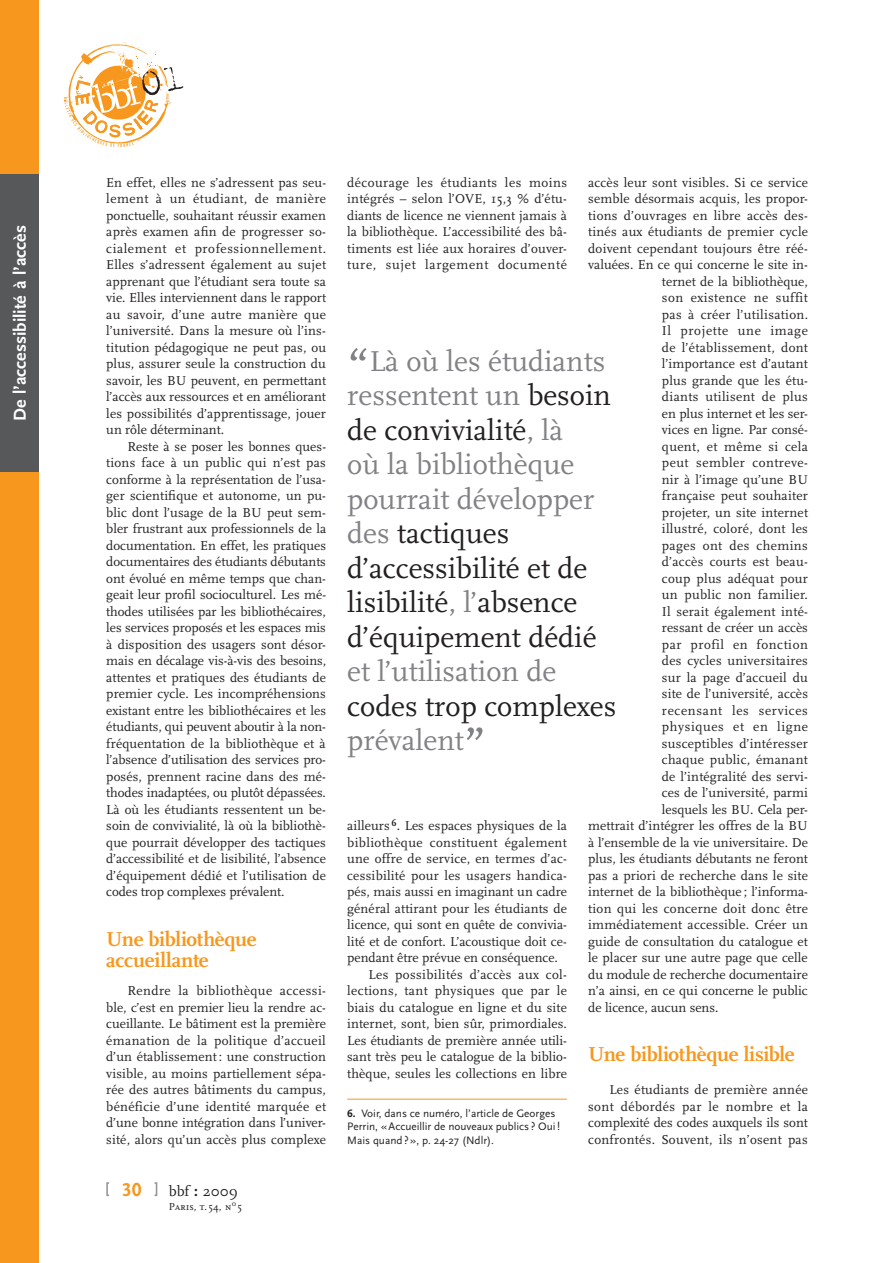
<style>
.page{position:relative;width:893px;height:1263px;background:#fff}
.page>*{position:absolute;margin:0;border:0;box-sizing:border-box;transform-origin:0 0}
.t1{font:30px/34.5px "Scala";color:#231f20}
.t2{font:30px "Scala";color:#808285}
.t3{font:700 21px/21px "Scala";letter-spacing:-.015em;color:#f7971d}
.t4{font:700 19.5px "Scala Sans LF";color:#f7971d}
.t5{font:700 18px "Scala Sans LF";color:#fff}
.t6{font:15px "Scala";color:#231f20}
.t7{font:13.5px/16.5px "Scala";letter-spacing:.01em;color:#231f20;text-align:justify}
.t8{font:13.5px "Scala";letter-spacing:.03em;color:#231f20}
.t9{font:13.5px "Scala";letter-spacing:.045em;color:#231f20}
.t10{font:13.5px "Scala";letter-spacing:.035em;color:#231f20}
.t11{font:13.5px "Scala";letter-spacing:.05em;color:#231f20}
.t12{font:11.25px/13.5px "Scala Sans";color:#231f20}
.t13{font:10.5px "Scala Caps";color:#231f20}
.s1{font-family:"Scala Sans";font-weight:700}
.s2{font-size:54px;color:#808285}
.s3{color:#808285}
.s4{font-family:"Scala Sans LF";font-weight:700}
</style>
<div class="page">
<svg style="left:106px;top:1182px;width:3px;height:14px"></svg>
<svg style="left:155px;top:1182px;width:2px;height:14px"></svg>
<div style="left:0;top:0;width:38px;height:1263px;background:#f7971d"></div>
<svg style="left:64px;top:43px;width:119px;height:104px"></svg>
<div style="left:0;top:174px;width:38px;height:298px;background:#57585a"></div>
<hr style="left:347px;top:1099px;width:220px;height:1px;background:#f7971d">
<h3 class="t5" style="left:10px;top:421px;width:198px;rotate:-90deg">De l’accessibilité à l’accès</h3>
<p class="t7" style="left:106px;top:174px;width:221px">En effet, elles ne s’adressent pas seu&shy;lement à un étudiant, de manière ponctuelle, souhaitant réussir examen après examen afin de progresser so&shy;cialement et professionnellement.<br>Elles s’adressent également au sujet apprenant que l’étudiant sera toute sa vie. Elles interviennent dans le rapport au savoir, d’une autre manière que l’université. Dans la mesure où l’ins&shy;titution pédagogique ne peut pas, ou plus, assurer seule la construction du savoir, les BU peuvent, en permettant l’accès aux ressources et en améliorant les possibilités d’apprentissage, jouer un rôle déterminant.</p>
<p class="t7" style="left:106px;top:438px;width:221px;text-indent:21px">Reste à se poser les bonnes ques&shy;tions face à un public qui n’est pas conforme à la représentation de l’usa&shy;ger scientifique et autonome, un pu&shy;blic dont l’usage de la BU peut sem&shy;bler frustrant aux professionnels de la documentation. En effet, les pratiques documentaires des étudiants débutants ont évolué en même temps que chan&shy;geait leur profil socioculturel. Les mé&shy;thodes utilisées par les bibliothécaires, les services proposés et les espaces mis à disposition des usagers sont désor&shy;mais en décalage vis-à-vis des besoins, attentes et pratiques des étudiants de premier cycle. Les incompréhensions existant entre les bibliothécaires et les étudiants, qui peuvent aboutir à la non&shy;fréquentation de la bibliothèque et à l’absence d’utilisation des services pro&shy;posés, prennent racine dans des mé&shy;thodes inadaptées, ou plutôt dépassées.<br>Là où les étudiants ressentent un be&shy;soin de convivialité, là où la bibliothè&shy;que pourrait développer des tactiques d’accessibilité et de lisibilité, l’absence d’équipement dédié et l’utilisation de codes trop complexes prévalent.</p>
<h2 class="t3" style="left:106px;top:928px;width:152px">Une bibliothèque accueillante</h2>
<p class="t7" style="left:106px;top:983px;width:221px;text-indent:21px">Rendre la bibliothèque accessi&shy;ble, c’est en premier lieu la rendre ac&shy;cueillante. Le bâtiment est la première émanation de la politique d’accueil d’un établissement: une construction visible, au moins partiellement sépa&shy;rée des autres bâtiments du campus, bénéficie d’une identité marquée et d’une bonne intégration dans l’univer&shy;sité, alors qu’un accès plus complexe</p>
<h3 class="t4" style="left:122px;top:1179px;width:21px">30</h3>
<p class="t6" style="left:169px;top:1183px;width:71px">bbf <span class="s1">:</span> 2009</p>
<p class="t13" style="left:169px;top:1200px;width:75px">Paris, t. 54, n<sup>o</sup> 5</p>
<p class="t7" style="left:347px;top:174px;width:221px">décourage les étudiants les moins intégrés – selon l’OVE, 15,3 % d’étu&shy;diants de licence ne viennent jamais à la bibliothèque. L’accessibilité des bâ&shy;timents est liée aux horaires d’ouver&shy;ture, sujet largement documenté</p>
<p class="t7" style="left:588px;top:174px;width:221px">accès leur sont visibles. Si ce service</p>
<p class="t7" style="left:588px;top:191px;width:221px">semble désormais acquis, les propor-</p>
<p class="t7" style="left:588px;top:207px;width:221px">tions d’ouvrages en libre accès des-</p>
<p class="t7" style="left:588px;top:224px;width:221px">tinés aux étudiants de premier cycle</p>
<p class="t7" style="left:588px;top:240px;width:221px">doivent cependant toujours être réé-</p>
<p class="t7" style="left:588px;top:257px;width:221px">valuées. En ce qui concerne le site in-</p>
<p class="t7" style="left:662px;top:273px;width:147px">ternet de la bibliothèque,</p>
<p class="t10" style="left:662px;top:290px;width:147px">son existence ne suffit</p>
<p class="t7" style="left:662px;top:306px;width:148px">pas à créer l’utilisation.</p>
<p class="t9" style="left:662px;top:323px;width:147px">Il projette une image</p>
<p class="t7" style="left:662px;top:339px;width:148px">de l’établissement, dont</p>
<p class="t7" style="left:662px;top:356px;width:148px">l’importance est d’autant</p>
<p class="t7" style="left:662px;top:372px;width:147px">plus grande que les étu-</p>
<p class="t7" style="left:662px;top:389px;width:147px">diants utilisent de plus</p>
<p class="t7" style="left:662px;top:405px;width:147px">en plus internet et les ser-</p>
<p class="t7" style="left:662px;top:422px;width:147px">vices en ligne. Par consé-</p>
<p class="t7" style="left:662px;top:438px;width:148px">quent, et même si cela</p>
<p class="t10" style="left:662px;top:455px;width:148px">peut sembler contreve-</p>
<p class="t7" style="left:662px;top:471px;width:147px">nir à l’image qu’une BU</p>
<p class="t7" style="left:662px;top:488px;width:148px">française peut souhaiter</p>
<p class="t7" style="left:662px;top:504px;width:148px">projeter, un site internet</p>
<p class="t7" style="left:662px;top:521px;width:147px">illustré, coloré, dont les</p>
<p class="t8" style="left:662px;top:538px;width:147px">pages ont des chemins</p>
<p class="t7" style="left:662px;top:554px;width:147px">d’accès courts est beau-</p>
<p class="t7" style="left:662px;top:570px;width:147px">coup plus adéquat pour</p>
<p class="t7" style="left:662px;top:587px;width:147px">un public non familier.</p>
<p class="t7" style="left:662px;top:603px;width:147px">Il serait également inté-</p>
<p class="t7" style="left:662px;top:620px;width:147px">ressant de créer un accès</p>
<p class="t9" style="left:662px;top:637px;width:147px">par profil en fonction</p>
<p class="t7" style="left:662px;top:653px;width:148px">des cycles universitaires</p>
<p class="t7" style="left:662px;top:669px;width:147px">sur la page d’accueil du</p>
<p class="t7" style="left:662px;top:686px;width:148px">site de l’université, accès</p>
<p class="t11" style="left:662px;top:703px;width:147px">recensant les services</p>
<p class="t9" style="left:662px;top:719px;width:148px">physiques et en ligne</p>
<p class="t7" style="left:662px;top:735px;width:148px">susceptibles d’intéresser</p>
<p class="t7" style="left:662px;top:752px;width:147px">chaque public, émanant</p>
<p class="t7" style="left:662px;top:768px;width:148px">de l’intégralité des servi-</p>
<p class="t7" style="left:662px;top:785px;width:147px">ces de l’université, parmi</p>
<p class="t7" style="left:662px;top:801px;width:147px">lesquels les BU. Cela per-</p>
<p class="t7" style="left:588px;top:818px;width:221px">mettrait d’intégrer les offres de la BU</p>
<p class="t7" style="left:588px;top:834px;width:221px">à l’ensemble de la vie universitaire. De</p>
<p class="t7" style="left:588px;top:851px;width:221px">plus, les étudiants débutants ne feront</p>
<p class="t7" style="left:588px;top:867px;width:221px">pas a priori de recherche dans le site</p>
<p class="t7" style="left:588px;top:884px;width:221px">internet de la bibliothèque ; l’informa-</p>
<p class="t7" style="left:588px;top:900px;width:221px">tion qui les concerne doit donc être</p>
<p class="t7" style="left:588px;top:917px;width:221px">immédiatement accessible. Créer un</p>
<p class="t7" style="left:588px;top:933px;width:221px">guide de consultation du catalogue et</p>
<p class="t7" style="left:588px;top:950px;width:221px">le placer sur une autre page que celle</p>
<p class="t7" style="left:588px;top:966px;width:221px">du module de recherche documentaire</p>
<p class="t7" style="left:588px;top:983px;width:221px">n’a ainsi, en ce qui concerne le public</p>
<p class="t7" style="left:588px;top:999px;width:132px">de licence, aucun sens.</p>
<h2 class="t3" style="left:588px;top:1044px;width:208px">Une bibliothèque lisible</h2>
<p class="t7" style="left:588px;top:1082px;width:221px;text-indent:21px">Les étudiants de première année sont débordés par le nombre et la complexité des codes auxquels ils sont confrontés. Souvent, ils n’osent pas</p>
<h1 class="t1" style="left:347px;top:344px;width:265px"><span class="s2">“</span><span class="s3">Là où les étudiants ressentent un</span> besoin de convivialité<span class="s3">, là<br>où la bibliothèque pourrait développer des</span> tactiques d’accessibilité et de lisibilité<span class="s3">, l’</span>absence d’équipement dédié</h1>
<h1 class="t2" style="left:347px;top:655px;width:210px">et l’utilisation de</h1>
<h1 class="t1" style="left:347px;top:689px;width:271px">codes trop complexes <span class="s3">prévalent</span><span class="s2">”</span></h1>
<p class="t7" style="left:347px;top:818px;width:221px">ailleurs <sup>6</sup>. Les espaces physiques de la</p>
<p class="t8" style="left:347px;top:835px;width:221px">bibliothèque constituent également</p>
<p class="t7" style="left:347px;top:851px;width:221px">une offre de service, en termes d’ac-</p>
<p class="t7" style="left:347px;top:867px;width:221px">cessibilité pour les usagers handica-</p>
<p class="t7" style="left:347px;top:884px;width:221px">pés, mais aussi en imaginant un cadre</p>
<p class="t7" style="left:347px;top:900px;width:221px">général attirant pour les étudiants de</p>
<p class="t7" style="left:347px;top:917px;width:221px">licence, qui sont en quête de convivia-</p>
<p class="t7" style="left:347px;top:933px;width:221px">lité et de confort. L’acoustique doit ce-</p>
<p class="t7" style="left:347px;top:950px;width:212px">pendant être prévue en conséquence.</p>
<p class="t7" style="left:369px;top:966px;width:200px">Les possibilités d’accès aux col-</p>
<p class="t8" style="left:347px;top:983px;width:221px">lections, tant physiques que par le</p>
<p class="t7" style="left:347px;top:999px;width:221px">biais du catalogue en ligne et du site</p>
<p class="t7" style="left:347px;top:1016px;width:221px">internet, sont, bien sûr, primordiales.</p>
<p class="t7" style="left:347px;top:1032px;width:221px">Les étudiants de première année utili-</p>
<p class="t7" style="left:347px;top:1049px;width:221px">sant très peu le catalogue de la biblio-</p>
<p class="t7" style="left:347px;top:1065px;width:221px">thèque, seules les collections en libre</p>
<p class="t12" style="left:347px;top:1107px;width:214px"><span class="s4">6.</span> Voir, dans ce numéro, l’article de Georges<br>Perrin, «Accueillir de nouveaux publics ? Oui!<br>Mais quand?», p. 24-27 (Ndlr).</p>
</div>
